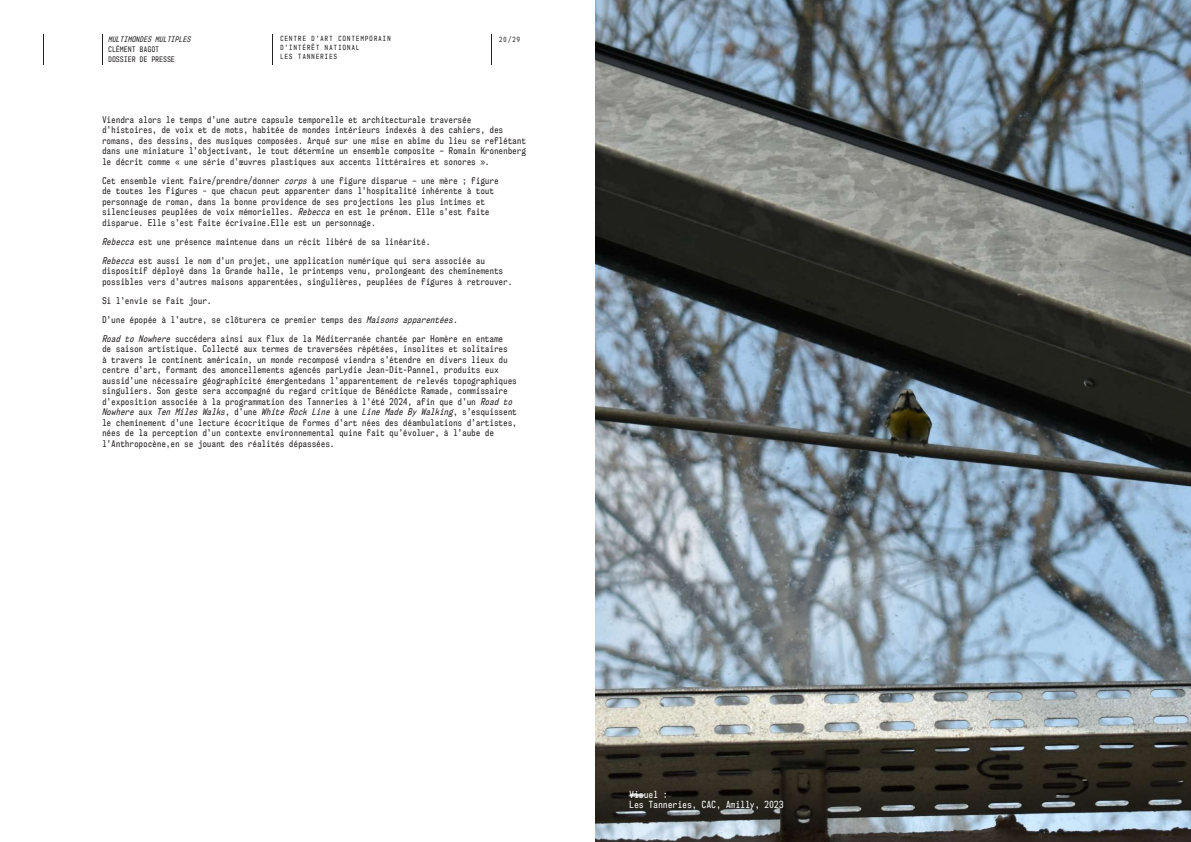
<style>
.page{position:relative;width:1191px;height:842px;background:#fff}
.page>*{position:absolute;margin:0;border:0;box-sizing:border-box;transform-origin:0 0}
.t1{font:9px/10px "NK57 Monospace Cd Rg";letter-spacing:.05em;color:#fff}
.t2{font:8.5px/10.5px "NK57 Monospace Cd Rg";letter-spacing:.05em;color:#231f20}
.t3{font:7px/10px "NK57 Monospace Cd Rg";letter-spacing:.075em;color:#231f20}
.t4{font:italic 7px "NK57 Monospace Cd Rg";letter-spacing:.075em;color:#231f20}
.t5{font:6.5px/9px "NK57 Monospace Cd Rg";letter-spacing:.2em;color:#231f20}
.s1{font-style:italic}
</style>
<div class="page">
<hr style="left:102px;top:34px;width:1px;height:30px;background:#231f20">
<hr style="left:272px;top:34px;width:1px;height:30px;background:#231f20">
<hr style="left:43px;top:34px;width:1px;height:30px;background:#231f20">
<hr style="left:491px;top:34px;width:1px;height:30px;background:#231f20">
<img style="left:595px;top:0;width:596px;height:842px">
<p class="t4" style="left:108px;top:35px;width:83px">MULTIMONDES MULTIPLES</p>
<p class="t3" style="left:108px;top:44px;width:68px">CLÉMENT BAGOT<br>DOSSIER DE PRESSE</p>
<p class="t5" style="left:280px;top:34px;width:112px">CENTRE D’ART CONTEMPORAIN<br>D’INTÉRÊT NATIONAL<br>LES TANNERIES</p>
<p class="t5" style="left:499px;top:35px;width:22px">20/29</p>
<p class="t2" style="left:102px;top:114px;width:425px">Viendra alors le temps d’une autre capsule temporelle et architecturale traversée d’histoires, de voix et de mots, habitée de mondes intérieurs indexés à des cahiers, des romans, des dessins, des musiques composées. Arqué sur une mise en abime du lieu se reflétant dans une miniature l’objectivant, le tout détermine un ensemble composite – Romain Kronenberg le décrit comme « une série d’œuvres plastiques aux accents littéraires et sonores ».</p>
<p class="t2" style="left:102px;top:175px;width:397px">Cet ensemble vient faire/prendre/donner <span class="s1">corps</span> à une figure disparue – une mère ; figure de toutes les figures - que chacun peut apparenter dans l’hospitalité inhérente à tout personnage de roman, dans la bonne providence de ses projections les plus intimes et silencieuses peuplées de voix mémorielles. <span class="s1">Rebecca</span> en est le prénom. Elle s’est faite disparue. Elle s’est faite écrivaine.Elle est un personnage.</p>
<p class="t2" style="left:102px;top:236px;width:329px"><span class="s1">Rebecca</span> est une présence maintenue dans un récit libéré de sa linéarité.</p>
<p class="t2" style="left:102px;top:255px;width:411px"><span class="s1">Rebecca</span> est aussi le nom d’un projet, une application numérique qui sera associée au dispositif déployé dans la Grande halle, le printemps venu, prolongeant des cheminements possibles vers d’autres maisons apparentées, singulières, peuplées de figures à retrouver.</p>
<p class="t2" style="left:102px;top:295px;width:110px">Si l’envie se fait jour.</p>
<p class="t2" style="left:102px;top:314px;width:356px">D’une épopée à l’autre, se clôturera ce premier temps des <span class="s1">Maisons apparentées</span>.</p>
<p class="t2" style="left:102px;top:333px;width:416px"><span class="s1">Road to Nowhere</span> succédera ainsi aux flux de la Méditerranée chantée par Homère en entame<br>de saison artistique. Collecté aux termes de traversées répétées, insolites et solitaires<br>à travers le continent américain, un monde recomposé viendra s’étendre en divers lieux du centre d’art, formant des amoncellements agencés parLydie Jean-Dit-Pannel, produits eux aussid’une nécessaire géographicité émergentedans l’apparentement de relevés topographiques singuliers. Son geste sera accompagné du regard critique de Bénédicte Ramade, commissaire d’exposition associée à la programmation des Tanneries à l’été 2024, afin que d’un <span class="s1">Road to Nowhere</span> aux <span class="s1">Ten Miles Walks</span>, d’une <span class="s1">White Rock Line</span> à une <span class="s1">Line Made By Walking</span>, s’esquissent le cheminement d’une lecture écocritique de formes d’art nées des déambulations d’artistes, nées de la perception d’un contexte environnemental quine fait qu’évoluer, à l’aube de l’Anthropocène,en se jouant des réalités dépassées.</p>
<p class="t1" style="left:629px;top:789px;width:155px">Visuel :<br>Les Tanneries, CAC, Amilly, 2023</p>
</div>
